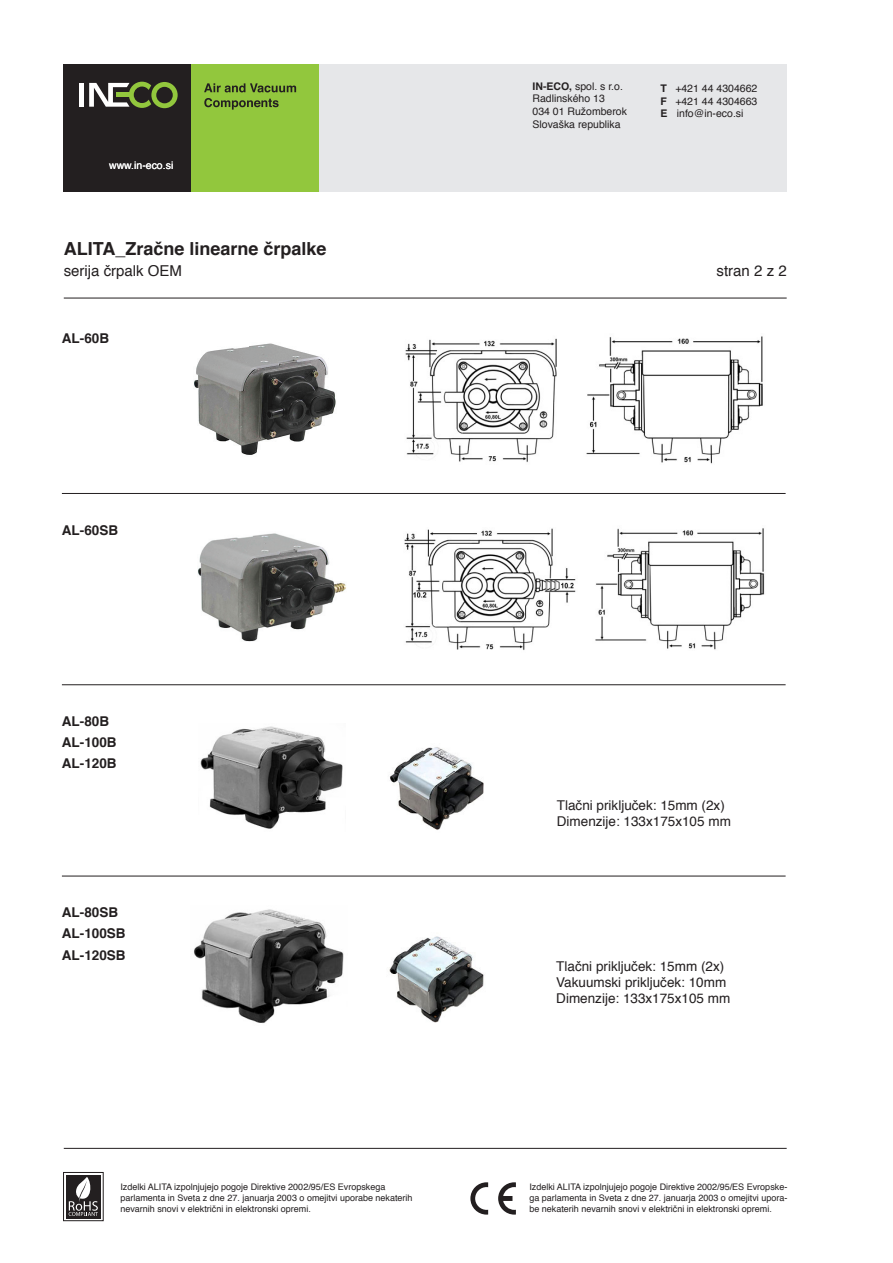
<style>
.page{position:relative;width:893px;height:1263px;background:#fff}
.page>*{position:absolute;margin:0;border:0;box-sizing:border-box;transform-origin:0 0}
.t1{font:700 18px "Helvetica";color:#231f20}
.t2{font:15px "Helvetica";color:#231f20}
.t3{font:13.5px "Helvetica";color:#231f20}
.t4{font:700 13.5px "Helvetica";color:#231f20}
.t5{font:10.5px "Helvetica";color:#231f20}
.t6{font:10.5px "Helvetica";color:#fff}
.t7{font:9px/10.8px "Helvetica";color:#231f20}
.s1{font-weight:700}
</style>
<div class="page">
<hr style="left:64px;top:1148px;width:723px;height:1px;background:#231f20">
<hr style="left:64px;top:298px;width:723px;height:1px;background:#231f20">
<div style="left:276px;top:64px;width:511px;height:127px;background:#e6e7e9"></div>
<div style="left:191px;top:64px;width:128px;height:127px;background:#92c73d"></div>
<svg style="left:204px;top:98px;width:75px;height:12px"></svg>
<svg style="left:204px;top:83px;width:92px;height:9px"></svg>
<div style="left:64px;top:64px;width:127px;height:127px;background:#231f20"></div>
<div style="left:79px;top:83px;width:5px;height:24px;background:#fff"></div>
<svg style="left:89px;top:82px;width:89px;height:26px"></svg>
<div style="left:63px;top:1172px;width:41px;height:49px;border:1px solid #231f20"></div>
<div style="left:66px;top:1175px;width:35px;height:43px;background:#231f20"></div>
<svg style="left:69px;top:1177px;width:29px;height:39px"></svg>
<svg style="left:470px;top:1182px;width:18px;height:32px"></svg>
<svg style="left:498px;top:1182px;width:18px;height:32px"></svg>
<img style="left:198px;top:533px;width:148px;height:109px">
<img style="left:194px;top:343px;width:142px;height:112px">
<img style="left:200px;top:726px;width:143px;height:103px">
<img style="left:194px;top:909px;width:150px;height:114px">
<img style="left:586px;top:336px;width:177px;height:128px">
<img style="left:595px;top:528px;width:170px;height:122px">
<img style="left:405px;top:338px;width:152px;height:125px">
<img style="left:404px;top:528px;width:172px;height:122px">
<hr style="left:62px;top:493px;width:724px;height:1px;background:#231f20">
<hr style="left:62px;top:684px;width:724px;height:1px;background:#231f20">
<hr style="left:62px;top:876px;width:724px;height:1px;background:#231f20">
<img style="left:390px;top:747px;width:94px;height:83px">
<img style="left:389px;top:936px;width:95px;height:87px">
<p class="t6" style="left:109px;top:158px;width:66px">www.in-eco.si</p>
<p class="t1" style="left:64px;top:234px;width:264px">ALITA_Zračne linearne črpalke</p>
<p class="t5" style="left:532px;top:78px;width:92px"><span class="s1">IN-ECO,</span> spol. s r.o.</p>
<p class="t5" style="left:532px;top:91px;width:74px">Radlinského 13</p>
<p class="t5" style="left:532px;top:103px;width:96px">034 01 Ružomberok</p>
<p class="t5" style="left:532px;top:116px;width:90px">Slovaška republika</p>
<p class="t5" style="left:660px;top:80px;width:99px"><span class="s1">T</span> +421 44 4304662</p>
<p class="t5" style="left:660px;top:93px;width:99px"><span class="s1">F</span> +421 44 4304663</p>
<p class="t5" style="left:660px;top:105px;width:85px"><span class="s1">E</span> info@in-eco.si</p>
<p class="t2" style="left:64px;top:260px;width:120px">serija črpalk OEM</p>
<p class="t2" style="left:717px;top:260px;width:72px">stran 2 z 2</p>
<p class="t4" style="left:62px;top:328px;width:49px">AL-60B</p>
<p class="t4" style="left:62px;top:519px;width:58px">AL-60SB</p>
<p class="t4" style="left:62px;top:710px;width:49px">AL-80B</p>
<p class="t4" style="left:62px;top:731px;width:56px">AL-100B</p>
<p class="t4" style="left:62px;top:753px;width:56px">AL-120B</p>
<p class="t4" style="left:62px;top:901px;width:58px">AL-80SB</p>
<p class="t4" style="left:62px;top:923px;width:65px">AL-100SB</p>
<p class="t4" style="left:62px;top:944px;width:65px">AL-120SB</p>
<p class="t3" style="left:557px;top:794px;width:170px">Tlačni priključek: 15mm (2x)</p>
<p class="t3" style="left:557px;top:811px;width:176px">Dimenzije: 133x175x105 mm</p>
<p class="t3" style="left:556px;top:956px;width:170px">Tlačni priključek: 15mm (2x)</p>
<p class="t3" style="left:556px;top:972px;width:172px">Vakuumski priključek: 10mm</p>
<p class="t3" style="left:556px;top:988px;width:176px">Dimenzije: 133x175x105 mm</p>
<p class="t7" style="left:120px;top:1182px;width:294px">Izdelki ALITA izpolnjujejo pogoje Direktive 2002/95/ES Evropskega parlamenta in Sveta z dne 27. januarja 2003 o omejitvi uporabe nekaterih nevarnih snovi v električni in elektronski opremi.</p>
<p class="t7" style="left:529px;top:1182px;width:260px;text-align:justify">Izdelki ALITA izpolnjujejo pogoje Direktive 2002/95/ES Evropske&shy;ga parlamenta in Sveta z dne 27. januarja 2003 o omejitvi upora&shy;be nekaterih nevarnih snovi v električni in elektronski opremi.</p>
</div>
